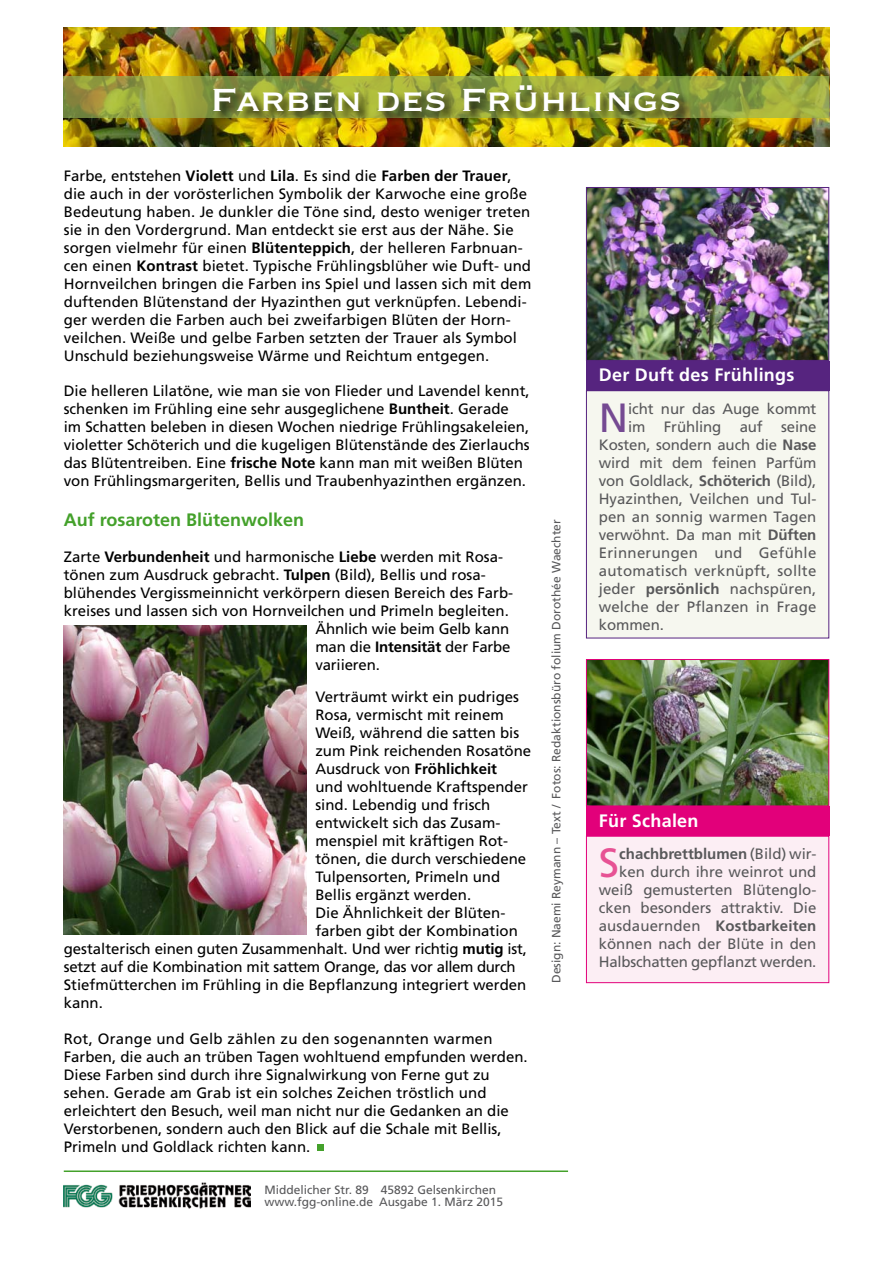
<style>
.page{position:relative;width:893px;height:1263px;background:#fff}
.page>*{position:absolute;margin:0;border:0;box-sizing:border-box;transform-origin:0 0}
.t1{font:42px "Copperplate Thirty One BC";color:#fff}
.t2{font:40.8px "Frutiger";color:#754a92}
.t3{font:40.8px "Frutiger";color:#e75294}
.t4{font:700 18px "Frutiger";letter-spacing:.015em;color:#fff}
.t5{font:700 18px "Frutiger";color:#44a12b}
.t6{font:15px/18px "Frutiger";color:#000}
.t7{font:15px/18px "Frutiger";color:#58585a;text-align:right}
.t8{font:15px "Frutiger";letter-spacing:.02em;color:#58585a}
.t9{font:700 15px "Frutiger";color:#000}
.t10{font:12px/12px "Frutiger";color:#58585a}
.s1{font-weight:700}
.s2{font-weight:400}
</style>
<div class="page">
<img style="left:64px;top:27px;width:765px;height:119px">
<div style="left:586px;top:390px;width:243px;height:248px;background:#f6f7ef"></div>
<div style="left:586px;top:836px;width:243px;height:147px;background:#fceef4;border:1px solid #e2007a"></div>
<div style="left:586px;top:361px;width:243px;height:30px;background:#56247f"></div>
<div style="left:586px;top:806px;width:243px;height:30px;background:#e2007a"></div>
<hr style="left:64px;top:1170px;width:504px;height:2px;background:#44a12b">
<svg style="left:64px;top:77px;width:765px;height:41px"></svg>
<img style="left:588px;top:189px;width:239px;height:170px">
<div style="left:586px;top:187px;width:243px;height:174px;border:1px solid #56247f"></div>
<img style="left:588px;top:661px;width:239px;height:143px">
<div style="left:586px;top:659px;width:243px;height:147px;border:1px solid #e2007a"></div>
<div style="left:318px;top:1144px;width:6px;height:7px;background:#44a12b"></div>
<img style="left:64px;top:1182px;width:187px;height:27px">
<div style="left:213px;top:85px;width:479px;height:39px;background:#000;opacity:.75"></div>
<img style="left:63px;top:625px;width:244px;height:309px">
<h1 class="t1" style="left:211px;top:79px;width:473px">Farben des Frühlings</h1>
<p class="t6" style="left:64px;top:167px;width:469px">Farbe, entstehen <span class="s1">Violett</span> und <span class="s1">Lila</span>. Es sind die <span class="s1">Farben der Trauer</span>, die auch in der vorösterlichen Symbolik der Karwoche eine große Bedeutung haben. Je dunkler die Töne sind, desto weniger treten sie in den Vordergrund. Man entdeckt sie erst aus der Nähe. Sie sorgen vielmehr für einen <span class="s1">Blütenteppich</span>, der helleren Farbnuan&shy;cen einen <span class="s1">Kontrast</span> bietet. Typische Frühlingsblüher wie Duft- und Hornveilchen bringen die Farben ins Spiel und lassen sich mit dem duftenden Blütenstand der Hyazinthen gut verknüpfen. Lebendi&shy;ger werden die Farben auch bei zweifarbigen Blüten der Horn&shy;veilchen. Weiße und gelbe Farben setzten der Trauer als Symbol Unschuld beziehungsweise Wärme und Reichtum entgegen.</p>
<p class="t6" style="left:64px;top:382px;width:467px">Die helleren Lilatöne, wie man sie von Flieder und Lavendel kennt, schenken im Frühling eine sehr ausgeglichene <span class="s1">Buntheit</span>. Gerade im Schatten beleben in diesen Wochen niedrige Frühlingsakeleien, violetter Schöterich und die kugeligen Blütenstände des Zierlauchs das Blütentreiben. Eine <span class="s1">frische Note</span> kann man mit weißen Blüten von Frühlingsmargeriten, Bellis und Traubenhyazinthen ergänzen.</p>
<p class="t5" style="left:64px;top:509px;width:242px">Auf rosaroten Blütenwolken</p>
<p class="t6" style="left:64px;top:547px;width:441px">Zarte <span class="s1">Verbundenheit</span> und harmonische <span class="s1">Liebe</span> werden mit Rosa-</p>
<p class="t6" style="left:64px;top:565px;width:424px">tönen zum Ausdruck gebracht. <span class="s1">Tulpen</span> (Bild), Bellis und rosa-</p>
<p class="t6" style="left:64px;top:583px;width:451px">blühendes Vergissmeinnicht verkörpern diesen Bereich des Farb-</p>
<p class="t6" style="left:64px;top:601px;width:447px">kreises und lassen sich von Hornveilchen und Primeln begleiten.</p>
<p class="t6" style="left:315px;top:619px;width:195px">Ähnlich wie beim Gelb kann</p>
<p class="t6" style="left:315px;top:637px;width:197px">man die <span class="s1">Intensität</span> der Farbe</p>
<p class="t6" style="left:315px;top:655px;width:66px">variieren.</p>
<p class="t6" style="left:315px;top:688px;width:205px">Verträumt wirkt ein pudriges</p>
<p class="t6" style="left:315px;top:706px;width:190px">Rosa, vermischt mit reinem</p>
<p class="t6" style="left:315px;top:724px;width:205px">Weiß, während die satten bis</p>
<p class="t6" style="left:315px;top:742px;width:217px">zum Pink reichenden Rosatöne</p>
<p class="t9" style="left:315px;top:760px;width:183px"><span class="s2">Ausdruck von</span> Fröhlichkeit</p>
<p class="t6" style="left:315px;top:778px;width:214px">und wohltuende Kraftspender</p>
<p class="t6" style="left:315px;top:796px;width:177px">sind. Lebendig und frisch</p>
<p class="t6" style="left:315px;top:814px;width:187px">entwickelt sich das Zusam-</p>
<p class="t6" style="left:315px;top:832px;width:194px">menspiel mit kräftigen Rot-</p>
<p class="t6" style="left:315px;top:850px;width:212px">tönen, die durch verschiedene</p>
<p class="t6" style="left:315px;top:868px;width:186px">Tulpensorten, Primeln und</p>
<p class="t6" style="left:315px;top:886px;width:157px">Bellis ergänzt werden.</p>
<p class="t6" style="left:315px;top:904px;width:192px">Die Ähnlichkeit der Blüten-</p>
<p class="t6" style="left:315px;top:922px;width:204px">farben gibt der Kombination</p>
<p class="t6" style="left:64px;top:940px;width:465px">gestalterisch einen guten Zusammenhalt. Und wer richtig <span class="s1">mutig</span> ist,</p>
<p class="t6" style="left:64px;top:958px;width:453px">setzt auf die Kombination mit sattem Orange, das vor allem durch</p>
<p class="t6" style="left:64px;top:976px;width:464px">Stiefmütterchen im Frühling in die Bepflanzung integriert werden</p>
<p class="t6" style="left:64px;top:994px;width:41px">kann.</p>
<p class="t6" style="left:64px;top:1030px;width:465px">Rot, Orange und Gelb zählen zu den sogenannten warmen Farben, die auch an trüben Tagen wohltuend empfunden werden.<br>Diese Farben sind durch ihre Signalwirkung von Ferne gut zu sehen. Gerade am Grab ist ein solches Zeichen tröstlich und erleichtert den Besuch, weil man nicht nur die Gedanken an die Verstorbenen, sondern auch den Blick auf die Schale mit Bellis, Primeln und Goldlack richten kann.</p>
<p class="t10" style="left:265px;top:1184px;width:240px">Middelicher Str. 89 45892 Gelsenkirchen www.fgg-online.de Ausgabe 1. März 2015</p>
<p class="t10" style="left:550px;top:983px;width:465px;rotate:-90deg">Design: Naemi Reymann – Text / Fotos: Redaktionsbüro folium Dorothée Waechter</p>
<p class="t4" style="left:599px;top:364px;width:197px">Der Duft des Frühlings</p>
<h2 class="t2" style="left:599px;top:394px;width:31px">N</h2>
<p class="t7" style="left:628px;top:400px;width:190px">icht nur das Auge kommt</p>
<p class="t7" style="left:628px;top:418px;width:190px">im Frühling auf seine</p>
<p class="t7" style="left:599px;top:436px;width:219px">Kosten, sondern auch die <span class="s1">Nase</span></p>
<p class="t7" style="left:599px;top:454px;width:219px">wird mit dem feinen Parfüm</p>
<p class="t7" style="left:599px;top:472px;width:219px">von Goldlack, <span class="s1">Schöterich</span> (Bild),</p>
<p class="t7" style="left:599px;top:490px;width:219px">Hyazinthen, Veilchen und Tul-</p>
<p class="t7" style="left:599px;top:508px;width:219px">pen an sonnig warmen Tagen</p>
<p class="t7" style="left:599px;top:526px;width:219px">verwöhnt. Da man mit <span class="s1">Düften</span></p>
<p class="t8" style="left:599px;top:544px;width:219px">Erinnerungen und Gefühle</p>
<p class="t8" style="left:599px;top:562px;width:219px">automatisch verknüpft, sollte</p>
<p class="t7" style="left:599px;top:580px;width:219px">jeder <span class="s1">persönlich</span> nachspüren,</p>
<p class="t7" style="left:599px;top:598px;width:219px">welche der Pflanzen in Frage</p>
<p class="t7" style="left:599px;top:616px;width:67px">kommen.</p>
<p class="t4" style="left:599px;top:810px;width:101px">Für Schalen</p>
<p class="t7" style="left:599px;top:845px;width:219px"><span class="s1">chachbrettblumen</span> (Bild) wir&shy;ken durch ihre weinrot und weiß gemusterten Blütenglo&shy;cken besonders attraktiv. Die ausdauernden <span class="s1">Kostbarkeiten </span>können nach der Blüte in den<br>Halbschatten gepflanzt werden.</p>
<h2 class="t3" style="left:599px;top:839px;width:22px">S</h2>
</div>
